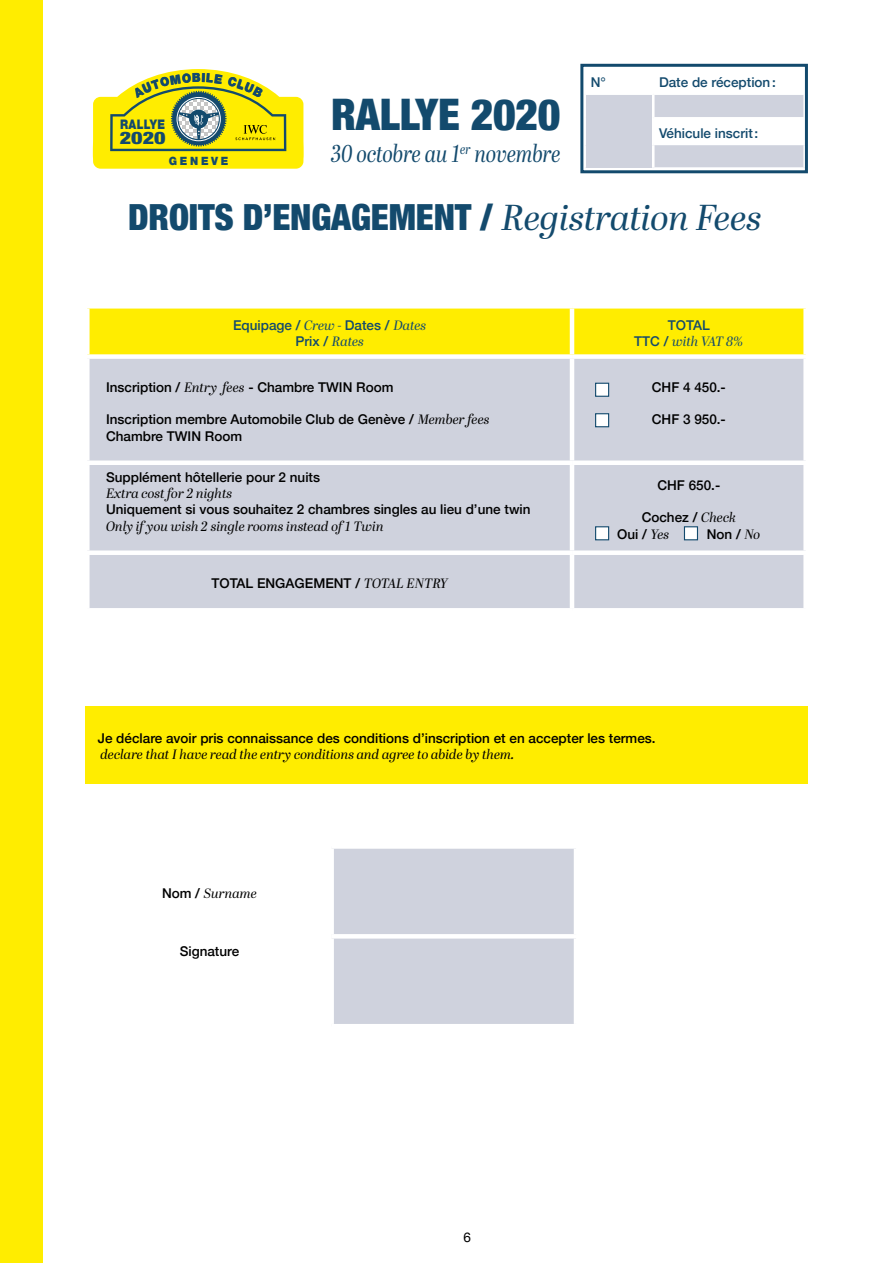
<style>
.page{position:relative;width:893px;height:1263px;background:#fff}
.page>*{position:absolute;margin:0;border:0;box-sizing:border-box;transform-origin:0 0}
.t1{font:900 condensed 43.5px "Helvetica Neue";letter-spacing:-.005em;color:#134a6d}
.t2{font:900 condensed 36px "Helvetica Neue";letter-spacing:-.005em;color:#134a6d}
.t3{font:italic 24.3px "Abril Display";color:#134a6d;scale:.83 1}
.t4{font:900 condensed 17.25px "Helvetica Neue";color:#134a6d;scale:1.27 1}
.t5{font:500 13.5px/16.2px "Helvetica Neue";color:#000}
.t6{font:italic 13.5px "Abril Display";color:#000}
.t7{font:500 13.5px/16.2px "Helvetica Neue";color:#134a6d;text-align:center}
.t8{font:italic 13.5px "Abril Display";letter-spacing:-.02em;color:#134a6d}
.t9{font:13.5px "Helvetica Neue";color:#000}
.t10{font:900 13.2px "Helvetica Neue";letter-spacing:.03em;color:#134a6d;scale:.82 1}
.t11{font:900 11.4px "Helvetica Neue";letter-spacing:.25em;color:#134a6d;scale:.94 1}
.s1{font-family:"Abril Display";font-weight:400;font-style:italic;font-stretch:normal}
.s2{font-family:"Abril Display";font-weight:400;font-style:italic}
.s3{font-family:"Helvetica Neue";font-weight:500;font-style:normal}
</style>
<div class="page">
<svg style="left:655px;top:95px;width:148px;height:72px"></svg>
<hr style="left:653px;top:117px;width:153px;height:3px;background:#fff">
<hr style="left:653px;top:142px;width:153px;height:3px;background:#fff">
<div style="left:580px;top:64px;width:228px;height:109px;border:3px solid #134a6d"></div>
<div style="left:586px;top:95px;width:66px;height:73px;background:#cfd2dd"></div>
<div style="left:0;top:0;width:43px;height:1263px;background:#ffed00"></div>
<div style="left:85px;top:706px;width:723px;height:77px;background:#ffed00"></div>
<div style="left:90px;top:309px;width:713px;height:45px;background:#ffed00"></div>
<div style="left:90px;top:359px;width:713px;height:249px;background:#cfd2dd"></div>
<div style="left:85px;top:460px;width:487px;height:5px;background:#fff"></div>
<div style="left:572px;top:460px;width:236px;height:5px;background:#fff"></div>
<div style="left:85px;top:550px;width:487px;height:5px;background:#fff"></div>
<div style="left:572px;top:550px;width:236px;height:5px;background:#fff"></div>
<hr style="left:570px;top:309px;width:4px;height:45px;background:#fff">
<hr style="left:570px;top:359px;width:4px;height:101px;background:#fff">
<hr style="left:570px;top:465px;width:4px;height:85px;background:#fff">
<hr style="left:570px;top:555px;width:4px;height:53px;background:#fff">
<div style="left:595px;top:383px;width:14px;height:14px;background:#fff;border:1px solid #134a6d"></div>
<div style="left:595px;top:413px;width:14px;height:14px;background:#fff;border:1px solid #134a6d"></div>
<div style="left:595px;top:526px;width:14px;height:14px;background:#fff;border:1px solid #134a6d"></div>
<div style="left:684px;top:526px;width:14px;height:14px;background:#fff;border:1px solid #134a6d"></div>
<div style="left:334px;top:849px;width:240px;height:175px;background:#cfd2dd"></div>
<hr style="left:332px;top:934px;width:246px;height:4px;background:#fff">
<svg style="left:93px;top:69px;width:211px;height:100px;background:#e3dc3a"></svg>
<p class="t10" style="left:120px;top:117px;width:56px">RALLYE</p>
<p class="t4" style="left:120px;top:128px;width:38px">2020</p>
<p class="t11" style="left:169px;top:154px;width:65px">GENEVE</p>
<h1 class="t1" style="left:331px;top:79px;width:231px">RALLYE 2020</h1>
<h3 class="t3" style="left:331px;top:137px;width:278px">30 octobre au 1<sup>er</sup> novembre</h3>
<p class="t7" style="left:591px;top:73px;width:17px">N°</p>
<p class="t7" style="left:659px;top:73px;width:118px">Date de réception:</p>
<p class="t7" style="left:659px;top:124px;width:101px">Véhicule inscrit:</p>
<h2 class="t2" style="left:128px;top:188px;width:635px">DROITS D’ENGAGEMENT / <span class="s1">Registration Fees</span></h2>
<p class="t7" style="left:233px;top:316px;width:195px">Equipage / <span class="s2">Crew -</span> Dates / <span class="s2">Dates<br></span>Prix / <span class="s2">Rates</span></p>
<p class="t7" style="left:668px;top:316px;width:43px">TOTAL</p>
<p class="t8" style="left:634px;top:332px;width:111px"><span class="s3">TTC /</span> with VAT 8%</p>
<p class="t5" style="left:106px;top:378px;width:289px">Inscription / <span class="s2">Entry fees</span> - Chambre TWIN Room</p>
<p class="t5" style="left:106px;top:410px;width:385px">Inscription membre Automobile Club de Genève / <span class="s2">Member fees<br></span>Chambre TWIN Room</p>
<p class="t5" style="left:106px;top:468px;width:216px">Supplément hôtellerie pour 2 nuits</p>
<p class="t6" style="left:106px;top:484px;width:128px">Extra cost for 2 nights</p>
<p class="t5" style="left:106px;top:500px;width:426px">Uniquement si vous souhaitez 2 chambres singles au lieu d’une twin</p>
<p class="t6" style="left:106px;top:516px;width:279px">Only if you wish 2 single rooms instead of 1 Twin</p>
<p class="t5" style="left:212px;top:574px;width:238px">TOTAL ENGAGEMENT / <span class="s2">TOTAL ENTRY</span></p>
<p class="t5" style="left:652px;top:378px;width:76px">CHF 4 450.-</p>
<p class="t5" style="left:652px;top:410px;width:76px">CHF 3 950.-</p>
<p class="t5" style="left:657px;top:476px;width:64px">CHF 650.-</p>
<p class="t5" style="left:617px;top:508px;width:120px;text-indent:24px">Cochez / <span class="s2">Check<br></span>Oui / <span class="s2">Yes</span></p>
<p class="t5" style="left:707px;top:525px;width:55px">Non / <span class="s2">No</span></p>
<p class="t5" style="left:98px;top:729px;width:559px">Je déclare avoir pris connaissance des conditions d’inscription et en accepter les termes.</p>
<p class="t6" style="left:100px;top:745px;width:415px">declare that I have read the entry conditions and agree to abide by them.</p>
<p class="t6" style="left:162px;top:884px;width:96px"><span class="s3">Nom /</span> Surname</p>
<p class="t5" style="left:180px;top:941px;width:61px">Signature</p>
<p class="t9" style="left:463px;top:1227px;width:9px">6</p>
</div>
